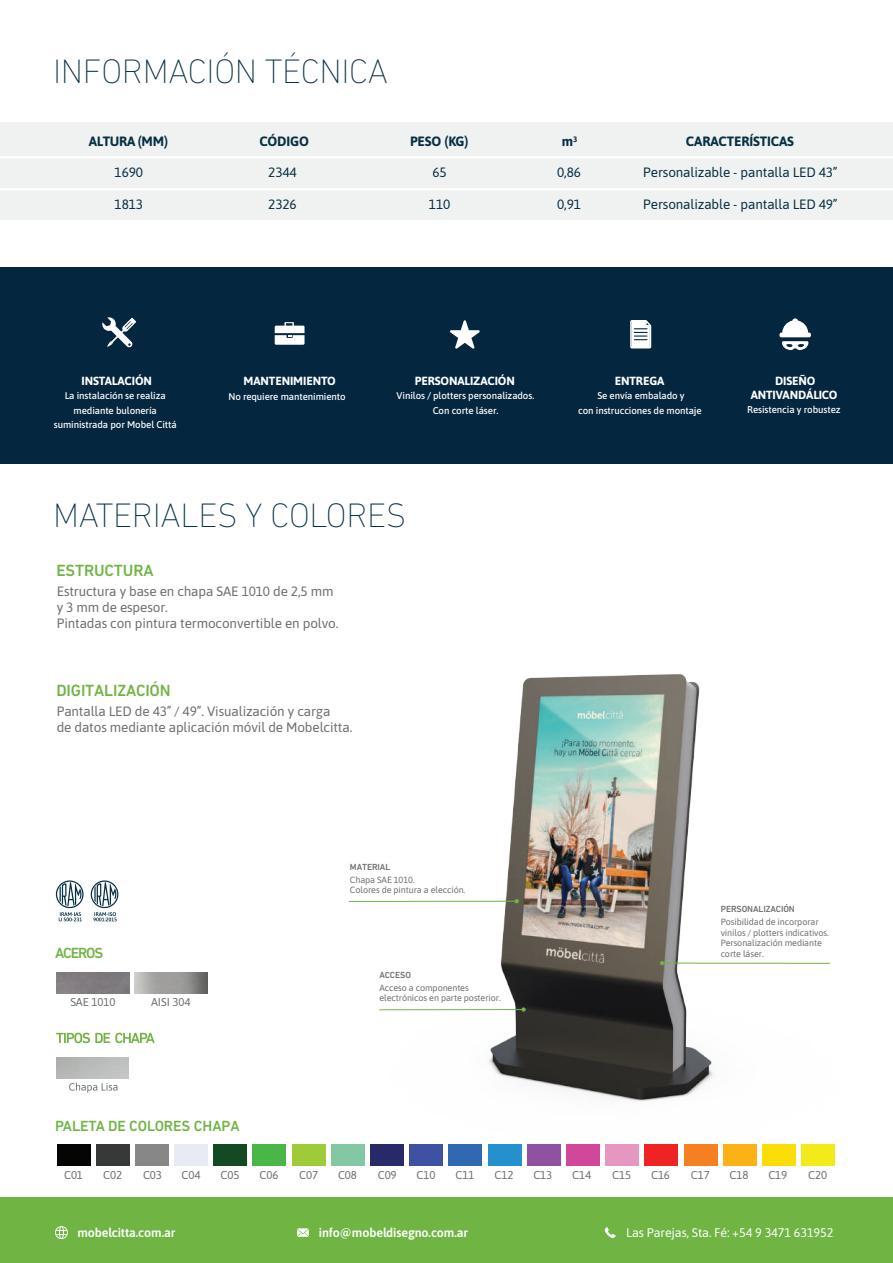
<style>
.page{position:relative;width:893px;height:1263px;background:#fff}
.page>*{position:absolute;margin:0;border:0;box-sizing:border-box;transform-origin:0 0}
.t1{font:200 34.5px "DIN Next LT Pro";letter-spacing:-.01em;color:#063043}
.t2{font:500 16.5px "DIN Next LT Pro";letter-spacing:-.01em;color:#70b444}
.t3{font:500 15px "DIN Next LT Pro";letter-spacing:-.01em;color:#70b444}
.t4{font:13.5px/16.2px "Asap";letter-spacing:-.01em;color:#6d6e70}
.t5{font:13.5px "Asap";letter-spacing:-.01em;color:#073043}
.t6{font:700 13.5px "Asap";letter-spacing:-.01em;color:#073043}
.t7{font:700 13.5px "Asap";letter-spacing:-.03em;color:#073043}
.t8{font:600 12.45px "Asap";letter-spacing:-.01em;color:#fff}
.t9{font:12.45px "Asap";letter-spacing:-.01em;color:#fff}
.t10{font:700 11.85px/14.1px "Asap";letter-spacing:-.01em;color:#fff;text-align:center}
.t11{font:11.4px "Asap";letter-spacing:-.01em;color:#6d6e70}
.t12{font:500 9.75px/14.2px "Asap";letter-spacing:-.01em;color:#fff;text-align:center}
.t13{font:9px/10.5px "Asap";letter-spacing:-.01em;color:#6d6e70}
.t14{font:500 9px "DIN Next LT Pro";letter-spacing:-.01em;color:#6d6e70}
</style>
<div class="page">
<img style="left:348px;top:674px;width:482px;height:492px">
<div style="left:0;top:122px;width:893px;height:98px;background:#f0f1f1"></div>
<hr style="left:0;top:156px;width:893px;height:2px;background:#fff">
<hr style="left:0;top:188px;width:893px;height:2px;background:#fff">
<div style="left:0;top:268px;width:893px;height:196px;background:#04273f"></div>
<div style="left:57px;top:1144px;width:34px;height:22px;background:#050504"></div>
<div style="left:96px;top:1144px;width:34px;height:22px;background:#373838"></div>
<div style="left:135px;top:1144px;width:34px;height:22px;background:#888787"></div>
<div style="left:174px;top:1144px;width:34px;height:22px;background:#e7ecf4"></div>
<div style="left:213px;top:1144px;width:34px;height:22px;background:#134a23"></div>
<div style="left:252px;top:1144px;width:34px;height:22px;background:#49b748"></div>
<div style="left:292px;top:1144px;width:33px;height:22px;background:#9ecb3a"></div>
<div style="left:331px;top:1144px;width:34px;height:22px;background:#83c7a3"></div>
<div style="left:370px;top:1144px;width:34px;height:22px;background:#272969"></div>
<div style="left:409px;top:1144px;width:34px;height:22px;background:#3e51a3"></div>
<div style="left:488px;top:1144px;width:34px;height:22px;background:#2590ce"></div>
<div style="left:527px;top:1144px;width:34px;height:22px;background:#9051a0"></div>
<div style="left:566px;top:1144px;width:34px;height:22px;background:#d1489a"></div>
<div style="left:605px;top:1144px;width:34px;height:22px;background:#e597c1"></div>
<div style="left:644px;top:1144px;width:34px;height:22px;background:#ee2323"></div>
<div style="left:684px;top:1144px;width:33px;height:22px;background:#f58021"></div>
<div style="left:723px;top:1144px;width:34px;height:22px;background:#fbb217"></div>
<div style="left:762px;top:1144px;width:34px;height:22px;background:#fbdd08"></div>
<div style="left:801px;top:1144px;width:34px;height:22px;background:#f2eb19"></div>
<div style="left:448px;top:1144px;width:34px;height:22px;background:#3168b2"></div>
<div style="left:0;top:1198px;width:893px;height:65px;background:#70b444"></div>
<svg style="left:297px;top:1228px;width:12px;height:9px"></svg>
<svg style="left:55px;top:1226px;width:13px;height:13px"></svg>
<svg style="left:605px;top:1227px;width:11px;height:11px"></svg>
<svg style="left:779px;top:318px;width:32px;height:32px"></svg>
<svg style="left:630px;top:320px;width:21px;height:28px"></svg>
<svg style="left:450px;top:320px;width:30px;height:29px"></svg>
<svg style="left:275px;top:322px;width:30px;height:23px"></svg>
<svg style="left:102px;top:317px;width:34px;height:30px"></svg>
<svg style="left:521px;top:1007px;width:5px;height:5px"></svg>
<hr style="left:380px;top:1009px;width:144px;height:1px;background:#70b444">
<svg style="left:515px;top:899px;width:4px;height:4px"></svg>
<hr style="left:349px;top:901px;width:168px;height:1px;background:#70b444">
<svg style="left:56px;top:880px;width:28px;height:41px"></svg>
<svg style="left:91px;top:880px;width:27px;height:41px"></svg>
<svg style="left:69px;top:1083px;width:49px;height:10px"></svg>
<svg style="left:56px;top:1033px;width:99px;height:10px"></svg>
<img style="left:134px;top:972px;width:73px;height:22px">
<svg style="left:660px;top:961px;width:4px;height:4px"></svg>
<hr style="left:662px;top:963px;width:168px;height:1px;background:#70b444">
<h1 class="t1" style="left:53px;top:52px;width:337px">INFORMACIÓN TÉCNICA</h1>
<h3 class="t7" style="left:89px;top:132px;width:81px">ALTURA (MM)</h3>
<h3 class="t6" style="left:259px;top:132px;width:51px">CÓDIGO</h3>
<h3 class="t6" style="left:410px;top:132px;width:60px">PESO (KG)</h3>
<h3 class="t6" style="left:562px;top:132px;width:17px">m³</h3>
<h3 class="t6" style="left:686px;top:132px;width:109px">CARACTERÍSTICAS</h3>
<h3 class="t5" style="left:115px;top:163px;width:30px">1690</h3>
<h3 class="t5" style="left:268px;top:163px;width:30px">2344</h3>
<h3 class="t5" style="left:432px;top:163px;width:16px">65</h3>
<h3 class="t5" style="left:557px;top:163px;width:25px">0,86</h3>
<h3 class="t5" style="left:643px;top:163px;width:196px">Personalizable - pantalla LED 43”</h3>
<h3 class="t5" style="left:115px;top:195px;width:30px">1813</h3>
<h3 class="t5" style="left:268px;top:195px;width:30px">2326</h3>
<h3 class="t5" style="left:429px;top:195px;width:23px">110</h3>
<h3 class="t5" style="left:557px;top:195px;width:25px">0,91</h3>
<h3 class="t5" style="left:643px;top:195px;width:196px">Personalizable - pantalla LED 49”</h3>
<p class="t10" style="left:82px;top:373px;width:72px">INSTALACIÓN</p>
<p class="t12" style="left:54px;top:388px;width:124px">La instalación se realiza mediante bulonería suministrada por Mobel Cittá</p>
<p class="t10" style="left:244px;top:373px;width:94px">MANTENIMIENTO</p>
<p class="t12" style="left:229px;top:388px;width:119px">No requiere mantenimiento</p>
<p class="t10" style="left:415px;top:373px;width:102px">PERSONALIZACIÓN</p>
<p class="t12" style="left:397px;top:388px;width:139px;line-height:15px">Vinilos / plotters personalizados.<br>Con corte láser.</p>
<h1 class="t1" style="left:53px;top:495px;width:355px">MATERIALES Y COLORES</h1>
<h2 class="t2" style="left:56px;top:561px;width:99px">ESTRUCTURA</h2>
<h3 class="t4" style="left:57px;top:582px;width:283px">Estructura y base en chapa SAE 1010 de 2,5 mm y 3 mm de espesor.<br>Pintadas con pintura termoconvertible en polvo.</h3>
<h2 class="t2" style="left:56px;top:681px;width:116px">DIGITALIZACIÓN</h2>
<h3 class="t4" style="left:57px;top:702px;width:297px">Pantalla LED de 43” / 49”. Visualización y carga<br>de datos mediante aplicación móvil de Mobelcitta.</h3>
<p class="t10" style="left:615px;top:373px;width:51px">ENTREGA</p>
<p class="t12" style="left:578px;top:388px;width:125px">Se envía embalado y<br>con instrucciones de montaje</p>
<p class="t10" style="left:751px;top:373px;width:88px">DISEÑO<br>ANTIVANDÁLICO</p>
<p class="t12" style="left:747px;top:402px;width:95px">Resistencia y robustez</p>
<h3 class="t3" style="left:55px;top:944px;width:50px">ACEROS</h3>
<p class="t11" style="left:70px;top:994px;width:47px">SAE 1010</p>
<p class="t11" style="left:151px;top:994px;width:41px">AISI 304</p>
<h3 class="t3" style="left:55px;top:1117px;width:186px">PALETA DE COLORES CHAPA</h3>
<p class="t14" style="left:350px;top:861px;width:42px">MATERIAL</p>
<p class="t13" style="left:350px;top:874px;width:117px">Chapa SAE 1010.<br>Colores de pintura a elección.</p>
<p class="t14" style="left:379px;top:970px;width:33px">ACCESO</p>
<p class="t13" style="left:379px;top:982px;width:123px">Acceso a componentes electrónicos en parte posterior.</p>
<p class="t14" style="left:721px;top:904px;width:76px">PERSONALIZACIÓN</p>
<p class="t13" style="left:721px;top:916px;width:110px">Posibilidad de incorporar vinilos / plotters indicativos.<br>Personalización mediante corte láser.</p>
<p class="t11" style="left:64px;top:1167px;width:21px">C01</p>
<p class="t11" style="left:103px;top:1167px;width:21px">C02</p>
<p class="t11" style="left:143px;top:1167px;width:21px">C03</p>
<p class="t11" style="left:182px;top:1167px;width:21px">C04</p>
<p class="t11" style="left:221px;top:1167px;width:21px">C05</p>
<p class="t11" style="left:259px;top:1167px;width:21px">C06</p>
<p class="t11" style="left:299px;top:1167px;width:21px">C07</p>
<p class="t11" style="left:338px;top:1167px;width:21px">C08</p>
<p class="t11" style="left:378px;top:1167px;width:21px">C09</p>
<p class="t11" style="left:417px;top:1167px;width:21px">C10</p>
<p class="t11" style="left:455px;top:1167px;width:21px">C11</p>
<p class="t11" style="left:494px;top:1167px;width:21px">C12</p>
<p class="t11" style="left:533px;top:1167px;width:21px">C13</p>
<p class="t11" style="left:572px;top:1167px;width:21px">C14</p>
<p class="t11" style="left:612px;top:1167px;width:21px">C15</p>
<p class="t11" style="left:651px;top:1167px;width:21px">C16</p>
<p class="t11" style="left:691px;top:1167px;width:21px">C17</p>
<p class="t11" style="left:729px;top:1167px;width:21px">C18</p>
<p class="t11" style="left:768px;top:1167px;width:21px">C19</p>
<p class="t11" style="left:808px;top:1167px;width:21px">C20</p>
<p class="t8" style="left:77px;top:1223px;width:99px">mobelcitta.com.ar</p>
<p class="t8" style="left:319px;top:1223px;width:151px">info@mobeldisegno.com.ar</p>
<p class="t9" style="left:626px;top:1223px;width:209px">Las Parejas, Sta. Fé: +54 9 3471 631952</p>
</div>
